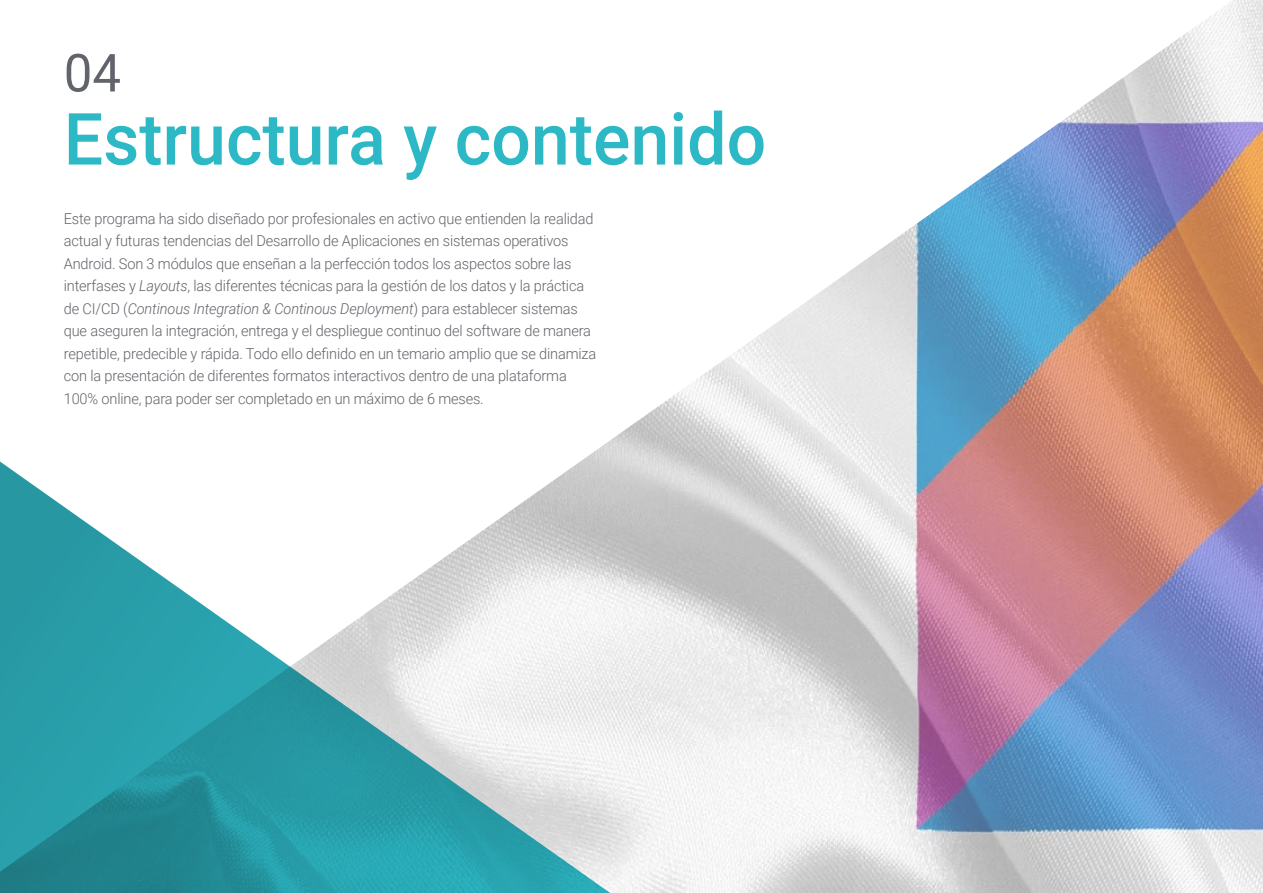
<style>
.page{position:relative;width:1263px;height:893px;background:#fff}
.page>*{position:absolute;margin:0;border:0;box-sizing:border-box;transform-origin:0 0}
.t1{font:500 72px "Roboto";color:#2db8c5}
.t2{font:52.5px "Roboto";color:#61646a}
.t3{font:300 15px/22.5px "Roboto";letter-spacing:-.01em;color:#61646a}
.s1{font-style:italic}
</style>
<div class="page">
<img style="left:602px;top:0;width:661px;height:893px">
<svg style="left:0;top:446px;width:640px;height:447px"></svg>
<h2 class="t2" style="left:64px;top:36px;width:59px">04</h2>
<h1 class="t1" style="left:64px;top:89px;width:704px">Estructura y contenido</h1>
<p class="t3" style="left:64px;top:207px;width:534px">Este programa ha sido diseñado por profesionales en activo que entienden la realidad actual y futuras tendencias del Desarrollo de Aplicaciones en sistemas operativos Android. Son 3 módulos que enseñan a la perfección todos los aspectos sobre las interfases y <span class="s1">Layouts</span>, las diferentes técnicas para la gestión de los datos y la práctica de CI/CD (<span class="s1">Continous Integration &amp; Continous Deployment</span>) para establecer sistemas que aseguren la integración, entrega y el despliegue continuo del software de manera repetible, predecible y rápida. Todo ello definido en un temario amplio que se dinamiza con la presentación de diferentes formatos interactivos dentro de una plataforma 100% online, para poder ser completado en un máximo de 6 meses.</p>
</div>
